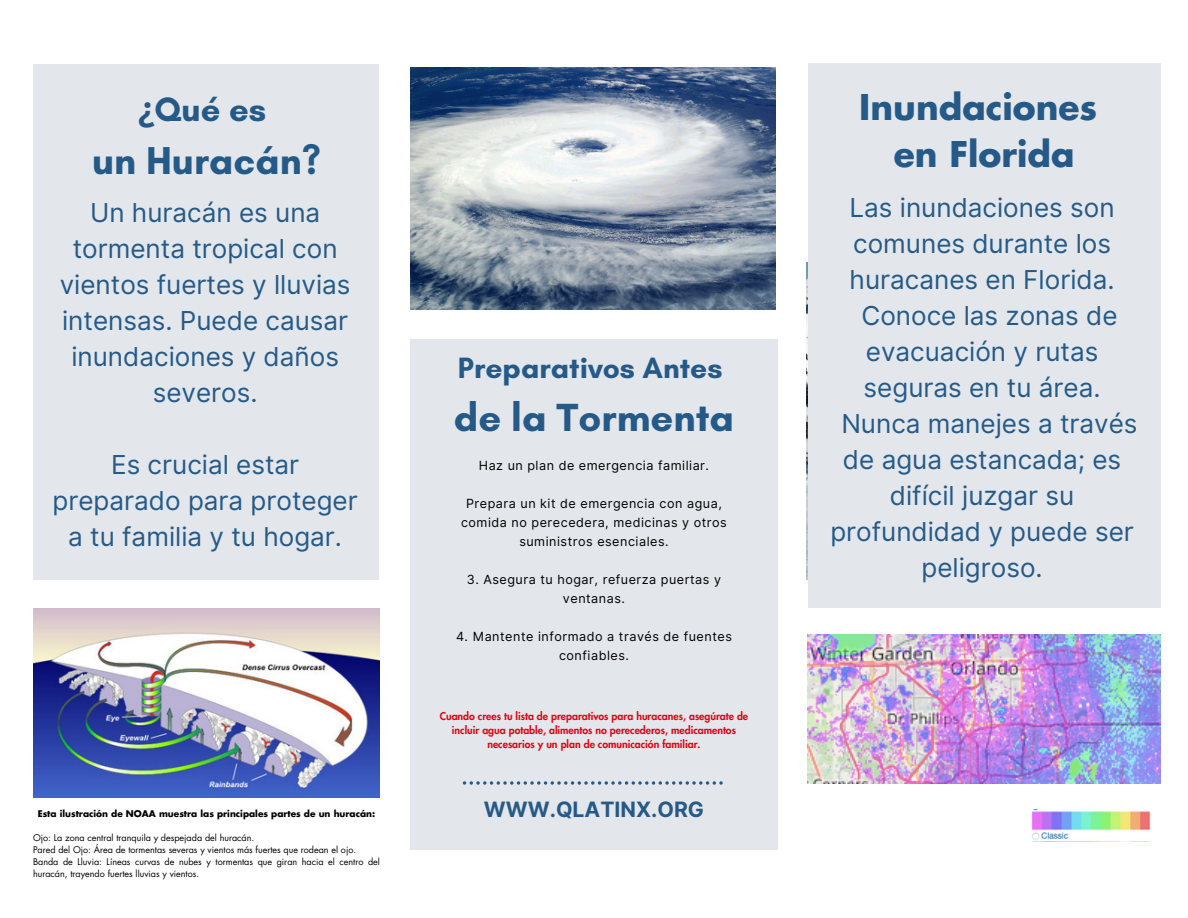
<style>
.page{position:relative;width:1188px;height:918px;background:#fff}
.page>*{position:absolute;margin:0;border:0;box-sizing:border-box;transform-origin:0 0}
.t1{font:700 40.05px "Glacial Indifference";color:#255a88}
.t2{font:700 39.6px "Glacial Indifference";color:#255a88}
.t3{font:700 34.5px/47.2px "Futura Std";color:#255a88;text-align:center}
.t4{font:700 34.5px "Glacial Indifference";color:#255a88}
.t5{font:700 30px "Glacial Indifference";color:#255a88}
.t6{font:26.1px/36px "Inter";color:#255a88;text-align:center}
.t7{font:700 21.15px "Inter";color:#255a88}
.t8{font:12.6px/18.9px "Inter";letter-spacing:.04em;color:#000;text-align:center}
.t9{font:800 10.5px/14px "Futura Std";color:#e30513;text-align:center}
.t10{font:9px/12px "Futura Std";color:#000}
.t11{font:700 9px "Futura Std";color:#000}
.s1{font-family:"Noto Sans"}
</style>
<div class="page">
<div style="left:410px;top:339px;width:368px;height:511px;background:#e3e6ea"></div>
<img style="left:410px;top:67px;width:366px;height:242px">
<img style="left:33px;top:608px;width:347px;height:189px">
<svg style="left:463px;top:781px;width:260px;height:4px"></svg>
<div style="left:33px;top:64px;width:346px;height:515px;background:#e3e6ea"></div>
<div style="left:808px;top:64px;width:353px;height:544px;background:#e3e6ea"></div>
<img style="left:808px;top:635px;width:352px;height:148px">
<img style="left:1032px;top:810px;width:119px;height:31px">
<h5 class="t4" style="left:138px;top:88px;width:130px"><span class="s1">¿</span>Qué es</h5>
<h5 class="t2" style="left:92px;top:137px;width:230px">un Huracán?</h5>
<p class="t6" style="left:60px;top:195px;width:292px">Un huracán es una tormenta tropical con vientos fuertes y lluvias intensas. Puede causar inundaciones y daños severos.</p>
<p class="t6" style="left:53px;top:447px;width:307px">Es crucial estar preparado para proteger a tu familia y tu hogar.</p>
<p class="t11" style="left:38px;top:810px;width:339px">Esta ilustración de NOAA muestra las principales partes de un huracán:</p>
<p class="t10" style="left:33px;top:832px;width:223px">Ojo: La zona central tranquila y despejada del huracán.</p>
<p class="t10" style="left:33px;top:844px;width:325px">Pared del Ojo: Área de tormentas severas y vientos más fuertes que rodean el ojo.</p>
<h2 class="t10" style="left:33px;top:856px;width:348px">Banda de Lluvia: Líneas curvas de nubes y tormentas que giran hacia el centro del huracán, trayendo fuertes lluvias y vientos.</h2>
<h4 class="t5" style="left:458px;top:349px;width:266px">Preparativos Antes</h4>
<h4 class="t1" style="left:454px;top:393px;width:282px">de la Tormenta</h4>
<h6 class="t8" style="left:479px;top:456px;width:232px">Haz un plan de emergencia familiar.</h6>
<h6 class="t8" style="left:461px;top:494px;width:267px">Prepara un kit de emergencia con agua, comida no perecedera, medicinas y otros suministros esenciales.</h6>
<h6 class="t8" style="left:467px;top:570px;width:256px">3. Asegura tu hogar, refuerza puertas y ventanas.</h6>
<h6 class="t8" style="left:456px;top:627px;width:277px">4. Mantente informado a través de fuentes confiables.</h6>
<p class="t9" style="left:440px;top:710px;width:310px">Cuando crees tu lista de preparativos para huracanes, asegúrate de incluir agua potable, alimentos no perecederos, medicamentos necesarios y un plan de comunicación familiar.</p>
<p class="t7" style="left:484px;top:796px;width:222px">WWW.QLATINX.ORG</p>
<p class="t3" style="left:859px;top:85px;width:239px">Inundaciones en Florida</p>
<p class="t6" style="left:830px;top:190px;width:309px">Las inundaciones son comunes durante los huracanes en Florida.<br>Conoce las zonas de evacuación y rutas seguras en tu área.<br>Nunca manejes a través de agua estancada; es difícil juzgar su profundidad y puede ser peligroso.</p>
</div>
